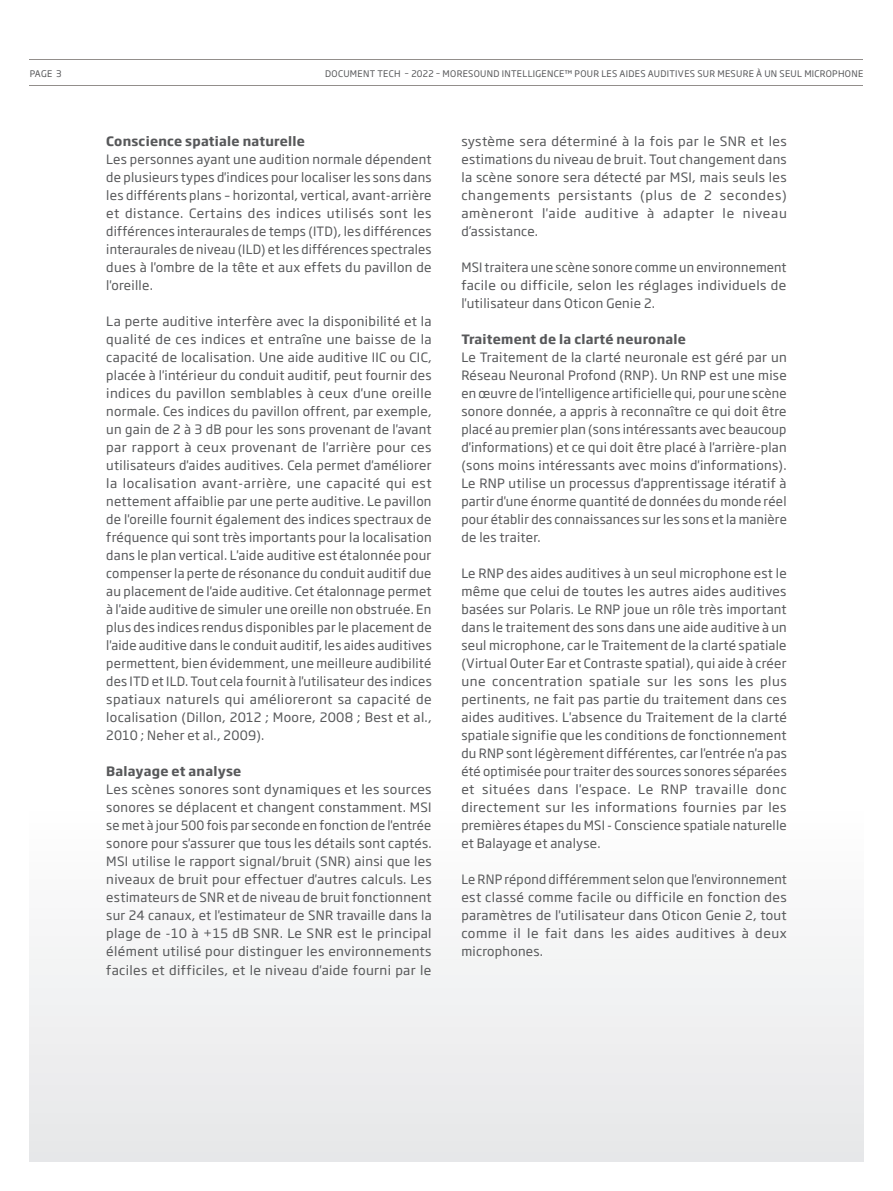
<style>
.page{position:relative;width:893px;height:1191px;background:#fff}
.page>*{position:absolute;margin:0;border:0;box-sizing:border-box;transform-origin:0 0}
.t1{font:12.75px/18px "Soho Gothic Pro";letter-spacing:.02em;color:#57585a;text-align:justify}
.t2{font:700 12.75px "Soho Gothic Pro";letter-spacing:.02em;color:#57585a}
.t3{font:9px "Soho Gothic Pro";letter-spacing:.035em;color:#57585a}
</style>
<div class="page">
<div style="left:30px;top:804px;width:833px;height:357px;background:#f2f3f4"></div>
<hr style="left:30px;top:85px;width:833px;height:1px;background:#928e8b">
<hr style="left:30px;top:60px;width:833px;height:1px;background:#928e8b">
<p class="t3" style="left:30px;top:66px;width:33px">PAGE 3</p>
<p class="t3" style="left:325px;top:66px;width:539px">DOCUMENT TECH – 2022 – MORESOUND INTELLIGENCE™ POUR LES AIDES AUDITIVES SUR MESURE À UN SEUL MICROPHONE</p>
<p class="t2" style="left:106px;top:131px;width:200px">Conscience spatiale naturelle</p>
<p class="t1" style="left:106px;top:150px;width:327px">Les personnes ayant une audition normale dépendent de plusieurs types d'indices pour localiser les sons dans les différents plans – horizontal, vertical, avant-arrière et distance. Certains des indices utilisés sont les différences interaurales de temps (ITD), les différences interaurales de niveau (ILD) et les différences spectrales dues à l'ombre de la tête et aux effets du pavillon de l'oreille.</p>
<p class="t1" style="left:106px;top:312px;width:327px">La perte auditive interfère avec la disponibilité et la qualité de ces indices et entraîne une baisse de la capacité de localisation. Une aide auditive IIC ou CIC, placée à l'intérieur du conduit auditif, peut fournir des indices du pavillon semblables à ceux d'une oreille normale. Ces indices du pavillon offrent, par exemple, un gain de 2 à 3 dB pour les sons provenant de l'avant par rapport à ceux provenant de l'arrière pour ces utilisateurs d'aides auditives. Cela permet d'améliorer la localisation avant-arrière, une capacité qui est nettement affaiblie par une perte auditive. Le pavillon de l'oreille fournit également des indices spectraux de fréquence qui sont très importants pour la localisation dans le plan vertical. L'aide auditive est étalonnée pour compenser la perte de résonance du conduit auditif due au placement de l'aide auditive. Cet étalonnage permet à l'aide auditive de simuler une oreille non obstruée. En plus des indices rendus disponibles par le placement de l'aide auditive dans le conduit auditif, les aides auditives permettent, bien évidemment, une meilleure audibilité des ITD et ILD. Tout cela fournit à l'utilisateur des indices spatiaux naturels qui amélioreront sa capacité de localisation (Dillon, 2012 ; Moore, 2008 ; Best et al., 2010 ; Neher et al., 2009).</p>
<p class="t2" style="left:106px;top:761px;width:137px">Balayage et analyse</p>
<p class="t1" style="left:106px;top:780px;width:327px">Les scènes sonores sont dynamiques et les sources sonores se déplacent et changent constamment. MSI se met à jour 500 fois par seconde en fonction de l'entrée sonore pour s'assurer que tous les détails sont captés.<br>MSI utilise le rapport signal/bruit (SNR) ainsi que les niveaux de bruit pour effectuer d'autres calculs. Les estimateurs de SNR et de niveau de bruit fonctionnent sur 24 canaux, et l'estimateur de SNR travaille dans la plage de -10 à +15 dB SNR. Le SNR est le principal élément utilisé pour distinguer les environnements faciles et difficiles, et le niveau d'aide fourni par le</p>
<p class="t1" style="left:461px;top:132px;width:327px">système sera déterminé à la fois par le SNR et les estimations du niveau de bruit. Tout changement dans la scène sonore sera détecté par MSI, mais seuls les changements persistants (plus de 2 secondes) amèneront l'aide auditive à adapter le niveau d’assistance.</p>
<p class="t1" style="left:461px;top:258px;width:327px">MSI traitera une scène sonore comme un environnement facile ou difficile, selon les réglages individuels de l'utilisateur dans Oticon Genie 2.</p>
<p class="t2" style="left:461px;top:329px;width:226px">Traitement de la clarté neuronale</p>
<p class="t1" style="left:461px;top:348px;width:327px">Le Traitement de la clarté neuronale est géré par un Réseau Neuronal Profond (RNP). Un RNP est une mise en œuvre de l'intelligence artificielle qui, pour une scène sonore donnée, a appris à reconnaître ce qui doit être placé au premier plan (sons intéressants avec beaucoup d'informations) et ce qui doit être placé à l'arrière-plan (sons moins intéressants avec moins d'informations).<br>Le RNP utilise un processus d'apprentissage itératif à partir d'une énorme quantité de données du monde réel pour établir des connaissances sur les sons et la manière de les traiter.</p>
<p class="t1" style="left:461px;top:564px;width:327px">Le RNP des aides auditives à un seul microphone est le même que celui de toutes les autres aides auditives basées sur Polaris. Le RNP joue un rôle très important dans le traitement des sons dans une aide auditive à un seul microphone, car le Traitement de la clarté spatiale (Virtual Outer Ear et Contraste spatial), qui aide à créer une concentration spatiale sur les sons les plus pertinents, ne fait pas partie du traitement dans ces aides auditives. L'absence du Traitement de la clarté spatiale signifie que les conditions de fonctionnement du RNP sont légèrement différentes, car l'entrée n'a pas été optimisée pour traiter des sources sonores séparées et situées dans l'espace. Le RNP travaille donc directement sur les informations fournies par les premières étapes du MSI - Conscience spatiale naturelle et Balayage et analyse.</p>
<p class="t1" style="left:461px;top:870px;width:327px">Le RNP répond différemment selon que l'environnement est classé comme facile ou difficile en fonction des paramètres de l'utilisateur dans Oticon Genie 2, tout comme il le fait dans les aides auditives à deux microphones.</p>
</div>
